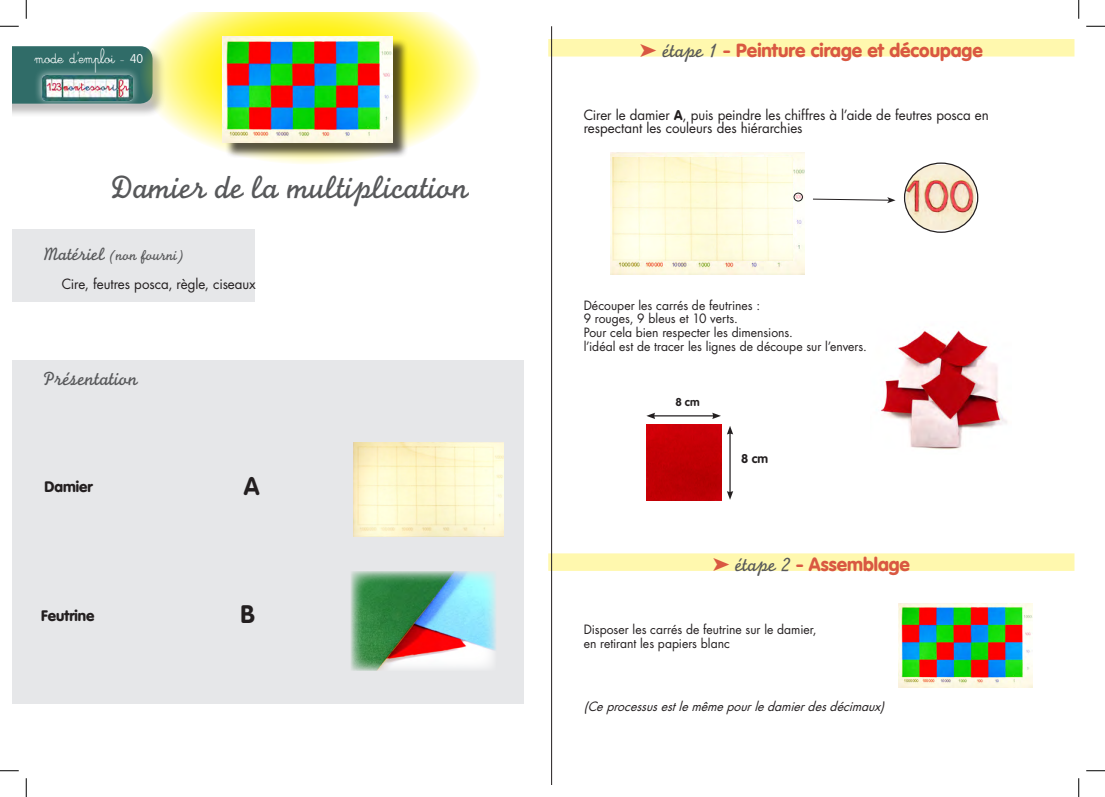
<style>
.page{position:relative;width:1105px;height:797px;background:#fff}
.page>*{position:absolute;margin:0;border:0;box-sizing:border-box;transform-origin:0 0}
.t1{font:33.75px "Monoline Script";color:#57585a}
.t2{font:700 25px "VAG Rounded";color:#231f20}
.t3{font:20px "Monoline Script";color:#57585a}
.t4{font:900 18.75px "VAG Rounded";color:#d95842}
.t5{font:16.25px "Cursivestandard";color:#fff;scale:.92 1}
.t6{font:15px "Monoline Script";color:#57585a}
.t7{font:900 15px "VAG Rounded";color:#231f20}
.t8{font:13.75px/13.8px "Futura";letter-spacing:-.005em;color:#231f20}
.t9{font:12.5px/13.8px "Futura";letter-spacing:.005em;color:#231f20}
.t10{font:italic 12.5px "Futura";color:#231f20}
.t11{font:700 12.5px "VAG Rounded";color:#231f20}
.t12{font:700 11.25px "VAG Rounded";color:#231f20}
.s1{font-size:12.5px}
.s2{font-family:"VAG Rounded";font-weight:100;font-size:12.5px}
.s3{font-family:"Monoline Script";font-weight:400;font-size:20px;color:#57585a}
.s4{font-family:"VAG Rounded";font-weight:900}
.s5{font-size:18.75px}
</style>
<div class="page">
<div style="left:12px;top:46px;width:154px;height:72px;background:#231f20;opacity:.3"></div>
<div style="left:12px;top:46px;width:128px;height:58px;background:#306c68"></div>
<div style="left:34px;top:67px;width:106px;height:41px;background:#fff;opacity:.75"></div>
<img style="left:42px;top:75px;width:90px;height:25px">
<svg style="left:140px;top:12px;width:339px;height:152px"></svg>
<div style="left:12px;top:360px;width:511px;height:343px;background:#e6e7e9"></div>
<div style="left:12px;top:229px;width:243px;height:73px;background:#e6e7e9"></div>
<div style="left:548px;top:39px;width:526px;height:18px;background:#fff8ae"></div>
<div style="left:548px;top:553px;width:526px;height:18px;background:#fff8ae"></div>
<hr style="left:551px;top:26px;width:1px;height:759px;background:#231f20">
<div style="left:224px;top:38px;width:184px;height:121px;background:#231f20;opacity:.75"></div>
<img style="left:223px;top:36px;width:170px;height:107px">
<img style="left:880px;top:330px;width:127px;height:120px">
<img style="left:351px;top:571px;width:145px;height:99px">
<img style="left:354px;top:442px;width:149px;height:94px">
<img style="left:647px;top:425px;width:74px;height:75px">
<img style="left:898px;top:603px;width:134px;height:84px">
<hr style="left:729px;top:432px;width:2px;height:61px;background:#231f20">
<svg style="left:727px;top:426px;width:6px;height:8px"></svg>
<svg style="left:727px;top:491px;width:6px;height:9px"></svg>
<hr style="left:653px;top:415px;width:61px;height:1px;background:#231f20">
<svg style="left:646px;top:412px;width:9px;height:7px"></svg>
<svg style="left:712px;top:412px;width:9px;height:7px"></svg>
<img style="left:610px;top:152px;width:194px;height:123px">
<img style="left:613px;top:157px;width:180px;height:103px">
<svg style="left:813px;top:197px;width:82px;height:6px"></svg>
<div style="left:794px;top:193px;width:9px;height:8px;border:1px solid #231f20;border-radius:50%"></div>
<img style="left:906px;top:165px;width:70px;height:65px">
<div style="left:904px;top:162px;width:74px;height:71px;border:1px solid #231f20;border-radius:50%"></div>
<svg style="left:0;top:25px;width:19px;height:2px"></svg>
<svg style="left:1086px;top:25px;width:19px;height:2px"></svg>
<svg style="left:0;top:770px;width:19px;height:1px"></svg>
<svg style="left:1086px;top:770px;width:19px;height:1px"></svg>
<svg style="left:25px;top:0;width:2px;height:19px"></svg>
<svg style="left:25px;top:778px;width:2px;height:19px"></svg>
<svg style="left:1078px;top:0;width:1px;height:19px"></svg>
<svg style="left:1078px;top:778px;width:1px;height:19px"></svg>
<h3 class="t5" style="left:35px;top:47px;width:119px">mode d’emploi <span class="s1">-</span> <span class="s2">40</span></h3>
<h3 class="t4" style="left:640px;top:39px;width:344px">➤ <span class="s3">étape 1</span> - Peinture cirage et découpage</h3>
<p class="t8" style="left:584px;top:108px;width:407px">Cirer le damier <span class="s4">A</span>, puis peindre les chiffres à l’aide de feutres posca en respectant les couleurs des hiérarchies</p>
<h1 class="t1" style="left:110px;top:167px;width:360px">Damier de la multiplication</h1>
<p class="t6" style="left:44px;top:246px;width:141px"><span class="s5">Matériel</span> (non fourni)</p>
<p class="t8" style="left:62px;top:277px;width:196px">Cire, feutres posca, règle, ciseaux</p>
<h3 class="t3" style="left:44px;top:366px;width:95px">Présentation</h3>
<p class="t7" style="left:45px;top:478px;width:50px">Damier</p>
<h2 class="t2" style="left:244px;top:471px;width:17px">A</h2>
<p class="t7" style="left:41px;top:606px;width:55px">Feutrine</p>
<h2 class="t2" style="left:240px;top:600px;width:16px">B</h2>
<p class="t9" style="left:584px;top:298px;width:285px">Découper les carrés de feutrines :<br>9 rouges, 9 bleus et 10 verts.<br>Pour cela bien respecter les dimensions.<br>l’idéal est de tracer les lignes de découpe sur l’envers.</p>
<p class="t12" style="left:675px;top:395px;width:26px">8 cm</p>
<p class="t11" style="left:741px;top:451px;width:28px">8 cm</p>
<h3 class="t4" style="left:713px;top:553px;width:199px">➤ <span class="s3">étape 2</span> - Assemblage</h3>
<p class="t9" style="left:584px;top:622px;width:234px">Disposer les carrés de feutrine sur le damier, en retirant les papiers blanc</p>
<p class="t10" style="left:584px;top:698px;width:306px">(Ceprocessusestlemêmepourledamierdesdécimaux)</p>
</div>
